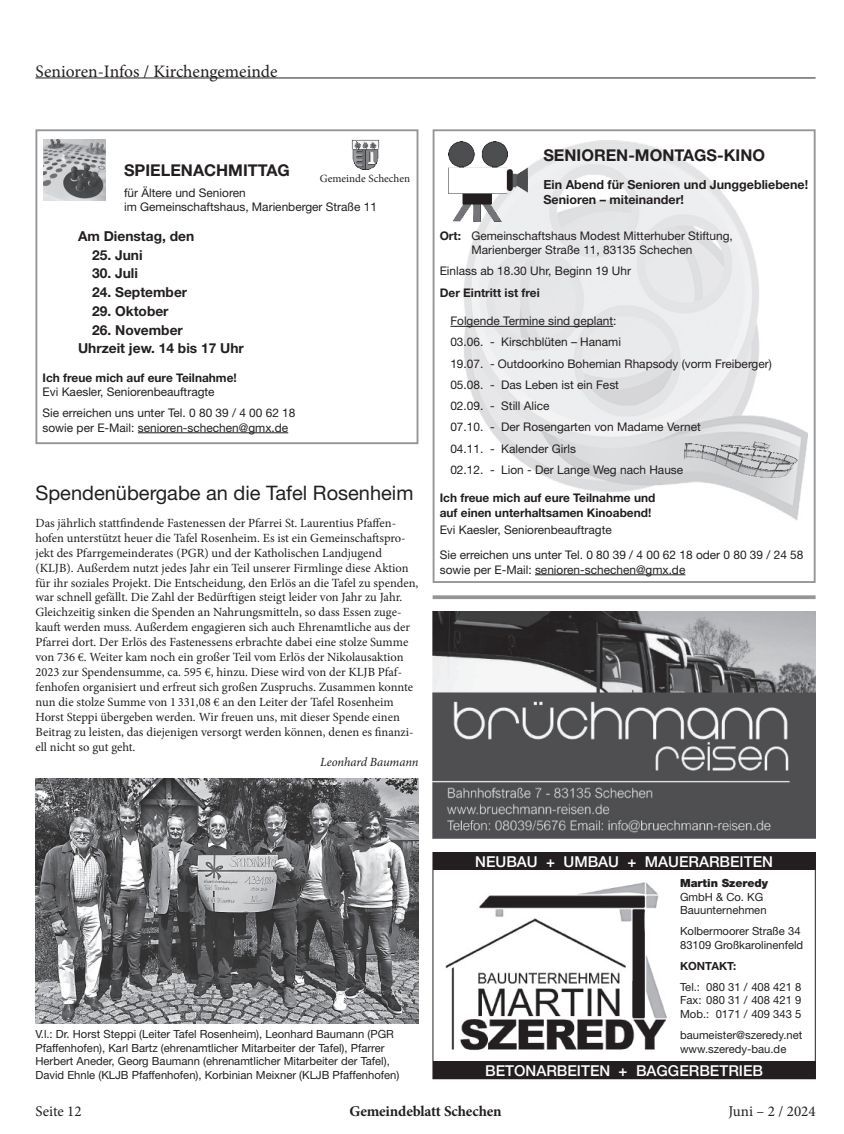
<style>
.page{position:relative;width:844px;height:1134px;background:#fff}
.page>*{position:absolute;margin:0;border:0;box-sizing:border-box;transform-origin:0 0}
.t1{font:20px "Helvetica Neue LT Pro";color:#231f20}
.t2{font:17.5px "Minion Pro";color:#231f20}
.t3{font:700 16.25px "Helvetica Neue LT Pro";color:#231f20}
.t4{font:500 15px "Helvetica Neue LT Pro";color:#fff}
.t5{font:700 15px "Minion Pro";letter-spacing:-.01em;color:#231f20}
.t6{font:15px "Minion Pro";color:#231f20}
.t7{font:700 13.75px/18.8px "Helvetica Neue LT Pro";color:#231f20}
.t8{font:12.5px/14.9px "Minion Pro";color:#231f20}
.t9{font:700 12.5px/15px "Helvetica Neue LT Pro";color:#231f20}
.t10{font:italic 12.5px "Minion Pro";letter-spacing:-.01em;color:#231f20}
.t11{font:11.88px/21.2px "Helvetica Neue LT Pro";color:#231f20}
.t12{font:700 11.88px/14.2px "Helvetica Neue LT Pro";color:#231f20}
.t13{font:11.25px/13.8px "Helvetica Neue LT Pro";color:#231f20}
.t14{font:900 11.25px "Helvetica Neue LT Pro";color:#231f20}
.t15{font:700 11.25px "Helvetica Neue LT Pro";color:#231f20}
.t16{font:11px "Minion Pro";color:#231f20}
.s1{font-weight:700}
</style>
<div class="page">
<img style="left:445px;top:882px;width:222px;height:168px">
<div style="left:432px;top:852px;width:383px;height:18px;background:#231f20"></div>
<div style="left:432px;top:1061px;width:383px;height:18px;background:#231f20"></div>
<div style="left:432px;top:852px;width:383px;height:227px;border:1px solid #231f20"></div>
<img style="left:432px;top:611px;width:383px;height:227px">
<hr style="left:35px;top:78px;width:780px;height:1px;background:#231f20">
<div style="left:432px;top:129px;width:383px;height:454px;border:2px solid #939598"></div>
<img style="left:458px;top:140px;width:348px;height:380px">
<hr style="left:450px;top:326px;width:163px;height:1px;background:#231f20">
<hr style="left:535px;top:574px;width:150px;height:1px;background:#231f20">
<img style="left:684px;top:439px;width:112px;height:41px">
<img style="left:448px;top:141px;width:79px;height:81px">
<div style="left:35px;top:129px;width:383px;height:315px;border:2px solid #939598"></div>
<hr style="left:138px;top:432px;width:150px;height:1px;background:#231f20">
<img style="left:44px;top:139px;width:61px;height:62px">
<img style="left:351px;top:140px;width:28px;height:30px">
<img style="left:35px;top:779px;width:383px;height:244px">
<svg style="left:432px;top:595px;width:383px;height:4px;background:#9c9ea0"></svg>
<h2 class="t2" style="left:35px;top:59px;width:243px">Senioren-Infos / Kirchengemeinde</h2>
<h3 class="t3" style="left:124px;top:160px;width:167px">SPIELENACHMITTAG</h3>
<p class="t11" style="left:124px;top:186px;width:254px;line-height:14.2px">für Ältere und Senioren<br>im Gemeinschaftshaus, Marienberger Straße 11</p>
<p class="t7" style="left:78px;top:226px;width:118px">Am Dienstag, den</p>
<p class="t7" style="left:92px;top:245px;width:52px">25. Juni</p>
<p class="t7" style="left:92px;top:264px;width:47px">30. Juli</p>
<p class="t7" style="left:92px;top:282px;width:96px">24. September</p>
<p class="t7" style="left:92px;top:301px;width:78px">29. Oktober</p>
<p class="t7" style="left:78px;top:320px;width:167px;text-indent:14px">26. November<br>Uhrzeit jew. 14 bis 17 Uhr</p>
<p class="t12" style="left:43px;top:370px;width:196px">Ich freue mich auf eure Teilnahme!</p>
<p class="t11" style="left:43px;top:381px;width:254px">Evi Kaesler, Seniorenbeauftragte<br>Sie erreichen uns unter Tel. 0 80 39 / 4 00 62 18</p>
<p class="t11" style="left:43px;top:416px;width:247px">sowie per E-Mail: senioren-schechen@gmx.de</p>
<p class="t16" style="left:320px;top:171px;width:92px">Gemeinde Schechen</p>
<h1 class="t1" style="left:35px;top:480px;width:379px">Spendenübergabe an die Tafel Rosenheim</h1>
<p class="t8" style="left:35px;top:515px;width:384px">Das jährlich stattfindende Fastenessen der Pfarrei St. Laurentius Pfaffen&shy;hofen unterstützt heuer die Tafel Rosenheim. Es ist ein Gemeinschaftspro&shy;jekt des Pfarrgemeinderates (PGR) und der Katholischen Landjugend (KLJB). Außerdem nutzt jedes Jahr ein Teil unserer Firmlinge diese Aktion für ihr soziales Projekt. Die Entscheidung, den Erlös an die Tafel zu spenden, war schnell gefällt. Die Zahl der Bedürftigen steigt leider von Jahr zu Jahr.<br>Gleichzeitig sinken die Spenden an Nahrungsmitteln, so dass Essen zuge&shy;kauft werden muss. Außerdem engagieren sich auch Ehrenamtliche aus der Pfarrei dort. Der Erlös des Fastenessens erbrachte dabei eine stolze Summe von 736 €. Weiter kam noch ein großer Teil vom Erlös der Nikolausaktion 2023 zur Spendensumme, ca. 595 €, hinzu. Diese wird von der KLJB Pfaf&shy;fenhofen organisiert und erfreut sich großen Zuspruchs. Zusammen konnte nun die stolze Summe von 1 331,08 € an den Leiter der Tafel Rosenheim Horst Steppi übergeben werden. Wir freuen uns, mit dieser Spende einen Beitrag zu leisten, das diejenigen versorgt werden können, denen es finanzi&shy;ell nicht so gut geht.</p>
<p class="t10" style="left:320px;top:753px;width:100px">Leonhard Baumann</p>
<h3 class="t3" style="left:543px;top:145px;width:223px">SENIOREN-MONTAGS-KINO</h3>
<p class="t9" style="left:543px;top:177px;width:266px">Ein Abend für Senioren und Junggebliebene!<br>Senioren – miteinander!</p>
<p class="t11" style="left:471px;top:228px;width:263px;line-height:14.2px;text-indent:-32px"><span class="s1">Ort:</span> Gemeinschaftshaus Modest Mitterhuber Stiftung,<br>Marienberger Straße 11, 83135 Schechen</p>
<p class="t11" style="left:439px;top:260px;width:193px">Einlass ab 18.30 Uhr, Beginn 19 Uhr</p>
<p class="t12" style="left:439px;top:285px;width:102px">Der Eintritt ist frei</p>
<p class="t11" style="left:450px;top:310px;width:323px">Folgende Termine sind geplant:<br>03.06. - Kirschblüten – Hanami<br>19.07. - Outdoorkino Bohemian Rhapsody (vorm Freiberger)<br>05.08. - Das Leben ist ein Fest<br>02.09. - Still Alice<br>07.10. - Der Rosengarten von Madame Vernet<br>04.11. - Kalender Girls<br>02.12. - Lion - Der Lange Weg nach Hause</p>
<p class="t12" style="left:439px;top:491px;width:217px">Ich freue mich auf eure Teilnahme und auf einen unterhaltsamen Kinoabend!</p>
<p class="t11" style="left:439px;top:517px;width:365px;line-height:24.9px">Evi Kaesler, Seniorenbeauftragte<br>Sie erreichen uns unter Tel. 0 80 39 / 4 00 62 18 oder 0 80 39 / 24 58</p>
<p class="t11" style="left:439px;top:558px;width:247px">sowie per E-Mail: senioren-schechen@gmx.de</p>
<p class="t13" style="left:35px;top:1027px;width:365px">V.l.: Dr. Horst Steppi (Leiter Tafel Rosenheim), Leonhard Baumann (PGR Pfaffenhofen), Karl Bartz (ehrenamtlicher Mitarbeiter der Tafel), Pfarrer Herbert Aneder, Georg Baumann (ehrenamtlicher Mitarbeiter der Tafel), David Ehnle (KLJB Pfaffenhofen), Korbinian Meixner (KLJB Pfaffenhofen)</p>
<p class="t4" style="left:475px;top:852px;width:299px">NEUBAU + UMBAU + MAUERARBEITEN</p>
<p class="t14" style="left:680px;top:876px;width:89px">Martin Szeredy</p>
<p class="t13" style="left:680px;top:889px;width:88px">GmbH &amp; Co. KG<br>Bauunternehmen</p>
<p class="t13" style="left:680px;top:924px;width:125px">Kolbermoorer Straße 34<br>83109 Großkarolinenfeld</p>
<p class="t15" style="left:680px;top:958px;width:58px">KONTAKT:</p>
<p class="t13" style="left:680px;top:979px;width:123px;text-align:justify">Tel.: 080 31 / 408 421 8<br>Fax: 080 31 / 408 421 9<br>Mob.: 0171 / 409 343 5</p>
<p class="t13" style="left:680px;top:1028px;width:124px">baumeister@szeredy.net www.szeredy-bau.de</p>
<p class="t4" style="left:485px;top:1061px;width:279px">BETONARBEITEN + BAGGERBETRIEB</p>
<p class="t6" style="left:35px;top:1101px;width:48px">Seite 12</p>
<p class="t5" style="left:349px;top:1101px;width:154px">Gemeindeblatt Schechen</p>
<p class="t6" style="left:728px;top:1101px;width:89px">Juni – 2 / 2024</p>
</div>
